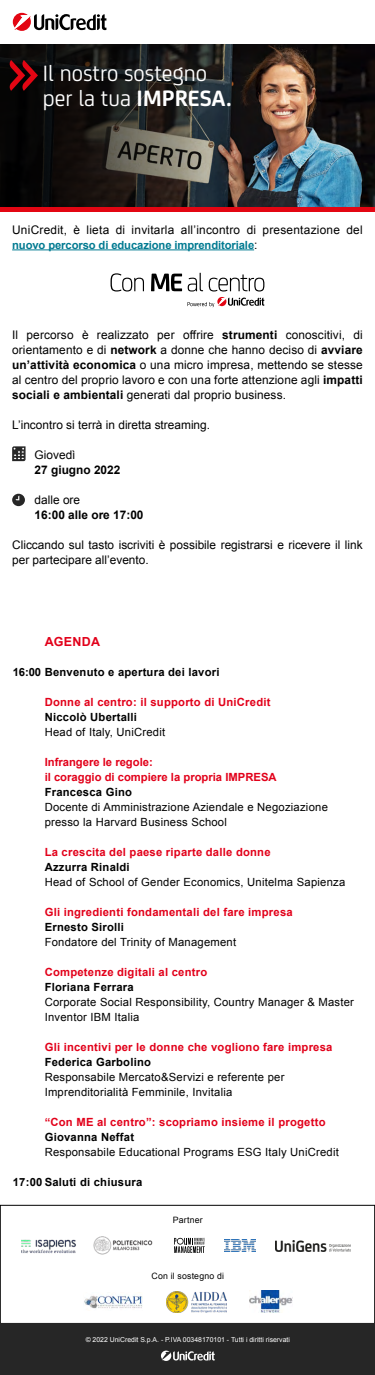
<style>
.page{position:relative;width:375px;height:1375px;background:#fff}
.page>*{position:absolute;margin:0;border:0;box-sizing:border-box;transform-origin:0 0}
.t1{font:23.75px/24.4px "FS Joey";color:#fff}
.t2{font:700 12.5px "Arial";letter-spacing:.02em;color:#e2001a}
.t3{font:11.88px/15px "Arial";color:#000;text-align:justify}
.t4{font:11.88px "Arial";letter-spacing:.02em;color:#000}
.t5{font:700 11.88px "Arial";color:#000}
.t6{font:11.25px/15px "Arial";letter-spacing:.02em;color:#000}
.t7{font:700 11.25px "Arial";letter-spacing:.02em;color:#e2001a}
.t8{font:700 11.25px "Arial";letter-spacing:.02em;color:#000}
.t9{font:700 11.25px/15px "Arial";color:#e2001a}
.t10{font:700 11.25px "Arial";letter-spacing:-.01em;color:#007a91}
.t11{font:8.75px "Arial";letter-spacing:.02em;color:#000}
.t12{font:6.88px "Arial";color:#fff}
.s1{font-weight:700}
.s2{font-weight:400;font-size:11.88px;color:#000}
</style>
<div class="page">
<img style="left:265px;top:44px;width:110px;height:163px">
<svg style="left:0;top:44px;width:265px;height:163px;background:#262423"></svg>
<svg style="left:13px;top:13px;width:93px;height:18px"></svg>
<hr style="left:12px;top:250px;width:242px;height:1px;background:#007a91">
<svg style="left:12px;top:446px;width:14px;height:15px"></svg>
<svg style="left:12px;top:494px;width:13px;height:12px"></svg>
<svg style="left:9px;top:60px;width:29px;height:31px"></svg>
<svg style="left:111px;top:273px;width:33px;height:19px"></svg>
<svg style="left:151px;top:274px;width:31px;height:17px"></svg>
<svg style="left:188px;top:273px;width:76px;height:34px"></svg>
<div style="left:0;top:207px;width:375px;height:5px;background:#e30613"></div>
<div style="left:0;top:1205px;width:375px;height:119px;border:1px solid #000"></div>
<div style="left:0;top:1323px;width:375px;height:52px;background:#262626"></div>
<svg style="left:161px;top:1351px;width:54px;height:10px"></svg>
<svg style="left:174px;top:1238px;width:31px;height:15px"></svg>
<img style="left:276px;top:1241px;width:74px;height:11px">
<img style="left:224px;top:1239px;width:32px;height:13px">
<img style="left:93px;top:1237px;width:60px;height:18px">
<img style="left:21px;top:1239px;width:55px;height:15px">
<img style="left:249px;top:1291px;width:43px;height:22px">
<img style="left:166px;top:1291px;width:60px;height:21px">
<img style="left:84px;top:1295px;width:59px;height:14px">
<h1 class="t1" style="left:43px;top:60px;width:190px">Il nostro sostegno per la tua <span class="s1">IMPRESA.</span></h1>
<p class="t4" style="left:12px;top:222px;width:352px">UniCredit, è lieta di invitarla all’incontro di presentazione del</p>
<p class="t10" style="left:12px;top:237px;width:247px">nuovo percorso di educazione imprenditoriale<span class="s2">:</span></p>
<p class="t3" style="left:12px;top:327px;width:352px">Il percorso è realizzato per offrire <span class="s1">strumenti</span> conoscitivi, di orientamento e di <span class="s1">network</span> a donne che hanno deciso di <span class="s1">avviare un’attività economica</span> o una micro impresa, mettendo se stesse al centro del proprio lavoro e con una forte attenzione agli <span class="s1">impatti sociali e ambientali</span> generati dal proprio business.</p>
<p class="t3" style="left:12px;top:417px;width:199px">L’incontro si terrà in diretta streaming.</p>
<p class="t3" style="left:35px;top:447px;width:42px">Giovedì</p>
<p class="t5" style="left:35px;top:462px;width:87px">27 giugno 2022</p>
<p class="t3" style="left:35px;top:492px;width:47px">dalle ore</p>
<p class="t5" style="left:35px;top:507px;width:110px">16:00 alle ore 17:00</p>
<p class="t3" style="left:12px;top:537px;width:352px">Cliccando sul tasto iscriviti è possibile registrarsi e ricevere il link per partecipare all’evento.</p>
<p class="t2" style="left:45px;top:634px;width:57px">AGENDA</p>
<p class="t8" style="left:13px;top:665px;width:208px">16:00 Benvenuto e apertura dei lavori</p>
<p class="t7" style="left:45px;top:695px;width:227px">Donne al centro: il supporto di UniCredit</p>
<p class="t8" style="left:45px;top:710px;width:94px">Niccolò Ubertalli</p>
<p class="t6" style="left:45px;top:725px;width:122px">Head of Italy, UniCredit</p>
<p class="t9" style="left:45px;top:755px;width:233px">Infrangere le regole:<br>il coraggio di compiere la propria IMPRESA</p>
<p class="t8" style="left:45px;top:785px;width:89px">Francesca Gino</p>
<p class="t6" style="left:45px;top:800px;width:285px">Docente di Amministrazione Aziendale e Negoziazione presso la Harvard Business School</p>
<p class="t7" style="left:45px;top:845px;width:227px">La crescita del paese riparte dalle donne</p>
<p class="t8" style="left:45px;top:860px;width:87px">Azzurra Rinaldi</p>
<p class="t6" style="left:45px;top:875px;width:302px">Head of School of Gender Economics, Unitelma Sapienza</p>
<p class="t7" style="left:45px;top:905px;width:250px">Gli ingredienti fondamentali del fare impresa</p>
<p class="t8" style="left:45px;top:920px;width:81px">Ernesto Sirolli</p>
<p class="t6" style="left:45px;top:935px;width:193px">Fondatore del Trinity of Management</p>
<p class="t7" style="left:45px;top:965px;width:164px">Competenze digitali al centro</p>
<p class="t8" style="left:45px;top:980px;width:91px">Floriana Ferrara</p>
<p class="t6" style="left:45px;top:995px;width:311px">Corporate Social Responsibility, Country Manager &amp; Master<br>Inventor IBM Italia</p>
<p class="t7" style="left:45px;top:1040px;width:289px">Gli incentivi per le donne che vogliono fare impresa</p>
<p class="t8" style="left:45px;top:1055px;width:108px">Federica Garbolino</p>
<p class="t6" style="left:45px;top:1070px;width:241px">Responsabile Mercato&amp;Servizi e referente per<br>Imprenditorialità Femminile, Invitalia</p>
<p class="t7" style="left:45px;top:1115px;width:282px">“Con ME al centro”: scopriamo insieme il progetto</p>
<p class="t8" style="left:45px;top:1130px;width:91px">Giovanna Neffat</p>
<p class="t6" style="left:45px;top:1145px;width:296px">Responsabile Educational Programs ESG Italy UniCredit</p>
<p class="t8" style="left:13px;top:1175px;width:131px">17:00 Saluti di chiusura</p>
<p class="t11" style="left:173px;top:1214px;width:31px">Partner</p>
<p class="t11" style="left:152px;top:1270px;width:74px">Con il sostegno di</p>
<p class="t12" style="left:86px;top:1335px;width:206px">© 2022 UniCredit S.p.A. - P.IVA 00348170101 - Tutti i diritti riservati</p>
</div>
